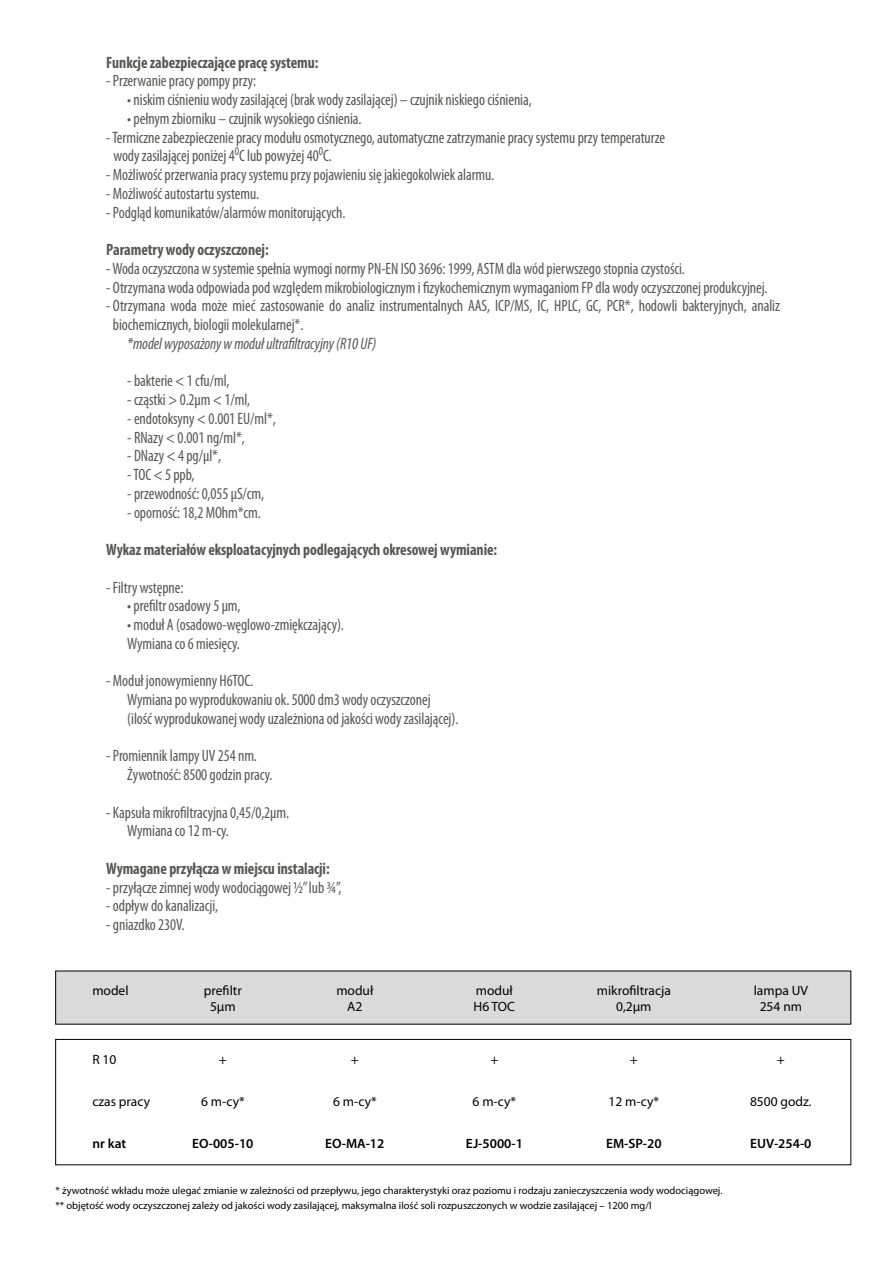
<style>
.page{position:relative;width:893px;height:1263px;background:#fff}
.page>*{position:absolute;margin:0;border:0;box-sizing:border-box;transform-origin:0 0}
.t1{font:condensed 16.5px/18.8px "Myriad Pro";letter-spacing:-.005em;color:#575756;scale:.95 1}
.t2{font:700 condensed 16.5px "Myriad Pro";letter-spacing:-.005em;color:#575756;scale:.95 1}
.t3{font:italic condensed 16.5px "Myriad Pro";letter-spacing:-.005em;color:#575756;scale:.95 1}
.t4{font:13.5px "Myriad Pro";color:#000}
.t5{font:600 13.5px "Myriad Pro";color:#000}
.t6{font:10.5px/15px "Myriad Pro";color:#000}
</style>
<div class="page">
<div style="left:55px;top:971px;width:796px;height:53px;background:#dadada"></div>
<div style="left:55px;top:1039px;width:796px;height:126px;border:1px solid #000"></div>
<p class="t2" style="left:106px;top:52px;width:225px">Funkcje zabezpieczające pracę systemu:</p>
<p class="t1" style="left:106px;top:71px;width:159px">- Przerwanie pracy pompy przy:</p>
<p class="t1" style="left:127px;top:90px;width:427px">• niskim ciśnieniu wody zasilającej (brak wody zasilającej) – czujnik niskiego ciśnienia,</p>
<p class="t1" style="left:127px;top:109px;width:248px">• pełnym zbiorniku – czujnik wysokiego ciśnienia.</p>
<p class="t1" style="left:113px;top:128px;width:582px;text-indent:-7px">- Termiczne zabezpieczenie pracy modułu osmotycznego, automatyczne zatrzymanie pracy systemu przy temperaturze wody zasilającej poniżej 4<sup>0</sup>C lub powyżej 40<sup>0</sup>C.</p>
<p class="t1" style="left:106px;top:165px;width:410px">- Możliwość przerwania pracy systemu przy pojawieniu się jakiegokolwiek alarmu.</p>
<p class="t1" style="left:106px;top:184px;width:162px">- Możliwość autostartu systemu.</p>
<p class="t1" style="left:106px;top:203px;width:253px">- Podgląd komunikatów/alarmów monitorujących.</p>
<p class="t2" style="left:106px;top:239px;width:172px">Parametry wody oczyszczonej:</p>
<p class="t1" style="left:106px;top:259px;width:611px">- Woda oczyszczona w systemie spełnia wymogi normy PN-EN ISO 3696: 1999, ASTM dla wód pierwszego stopnia czystości.</p>
<p class="t1" style="left:106px;top:278px;width:697px">- Otrzymana woda odpowiada pod względem mikrobiologicznym i fizykochemicznym wymaganiom FP dla wody oczyszczonej produkcyjnej.</p>
<p class="t1" style="left:113px;top:296px;width:704px;text-indent:-7px">- Otrzymana woda może mieć zastosowanie do analiz instrumentalnych AAS, ICP/MS, IC, HPLC, GC, PCR*, hodowli bakteryjnych, analiz biochemicznych, biologii molekularnej*.</p>
<p class="t3" style="left:127px;top:333px;width:264px">*model wyposażony w moduł ultrafiltracyjny (R10 UF)</p>
<p class="t1" style="left:127px;top:371px;width:109px">- bakterie &lt; 1 cfu/ml,</p>
<p class="t1" style="left:127px;top:390px;width:131px">- cząstki &gt; 0.2µm &lt; 1/ml,</p>
<p class="t1" style="left:127px;top:409px;width:158px">- endotoksyny &lt; 0.001 EU/ml*,</p>
<p class="t1" style="left:127px;top:428px;width:125px">- RNazy &lt; 0.001 ng/ml*,</p>
<p class="t1" style="left:127px;top:446px;width:100px">- DNazy &lt; 4 pg/µl*,</p>
<p class="t1" style="left:127px;top:465px;width:72px">- TOC &lt; 5 ppb,</p>
<p class="t1" style="left:127px;top:484px;width:146px">- przewodność: 0,055 μS/cm,</p>
<p class="t1" style="left:127px;top:503px;width:142px">- oporność: 18,2 MOhm*cm.</p>
<p class="t2" style="left:106px;top:539px;width:413px">Wykaz materiałów eksploatacyjnych podlegających okresowej wymianie:</p>
<p class="t1" style="left:106px;top:578px;width:83px">- Filtry wstępne:</p>
<p class="t1" style="left:127px;top:596px;width:121px">• prefiltr osadowy 5 μm,</p>
<p class="t1" style="left:127px;top:615px;width:230px">• moduł A (osadowo-węglowo-zmiękczający).<br>Wymiana co 6 miesięcy.</p>
<p class="t1" style="left:127px;top:671px;width:350px;text-indent:-21px">- Moduł jonowymienny H6TOC.<br>Wymiana po wyprodukowaniu ok. 5000 dm3 wody oczyszczonej (ilość wyprodukowanej wody uzależniona od jakości wody zasilającej).</p>
<p class="t1" style="left:127px;top:746px;width:154px;text-indent:-21px">- Promiennik lampy UV 254 nm.<br>Żywotność: 8500 godzin pracy.</p>
<p class="t1" style="left:127px;top:803px;width:172px;text-indent:-21px">- Kapsuła mikrofiltracyjna 0,45/0,2µm.<br>Wymiana co 12 m-cy.</p>
<p class="t2" style="left:106px;top:858px;width:237px">Wymagane przyłącza w miejscu instalacji:</p>
<p class="t1" style="left:106px;top:878px;width:249px">- przyłącze zimnej wody wodociągowej ½” lub ¾”,</p>
<p class="t1" style="left:106px;top:896px;width:119px">- odpływ do kanalizacji,</p>
<p class="t1" style="left:106px;top:915px;width:84px">- gniazdko 230V.</p>
<p class="t4" style="left:92px;top:982px;width:38px">model</p>
<p class="t4" style="left:204px;top:982px;width:39px">prefiltr</p>
<p class="t4" style="left:336px;top:982px;width:38px">moduł</p>
<p class="t4" style="left:476px;top:982px;width:38px">moduł</p>
<p class="t4" style="left:597px;top:982px;width:76px">mikrofiltracja</p>
<p class="t4" style="left:754px;top:982px;width:56px">lampa UV</p>
<p class="t4" style="left:210px;top:998px;width:27px">5μm</p>
<p class="t4" style="left:347px;top:998px;width:17px">A2</p>
<p class="t4" style="left:474px;top:998px;width:43px">H6 TOC</p>
<p class="t4" style="left:616px;top:998px;width:37px">0,2μm</p>
<p class="t4" style="left:760px;top:998px;width:44px">254 nm</p>
<p class="t4" style="left:92px;top:1051px;width:25px">R 10</p>
<p class="t4" style="left:219px;top:1051px;width:10px">+</p>
<p class="t4" style="left:351px;top:1051px;width:10px">+</p>
<p class="t4" style="left:490px;top:1051px;width:10px">+</p>
<p class="t4" style="left:630px;top:1051px;width:10px">+</p>
<p class="t4" style="left:777px;top:1051px;width:10px">+</p>
<p class="t4" style="left:92px;top:1093px;width:59px">czas pracy</p>
<p class="t4" style="left:201px;top:1093px;width:45px">6 m-cy*</p>
<p class="t4" style="left:333px;top:1093px;width:45px">6 m-cy*</p>
<p class="t4" style="left:473px;top:1093px;width:45px">6 m-cy*</p>
<p class="t4" style="left:609px;top:1093px;width:52px">12 m-cy*</p>
<p class="t4" style="left:750px;top:1093px;width:63px">8500 godz.</p>
<p class="t5" style="left:92px;top:1135px;width:35px">nr kat</p>
<p class="t5" style="left:192px;top:1135px;width:63px">EO-005-10</p>
<p class="t5" style="left:325px;top:1135px;width:61px">EO-MA-12</p>
<p class="t5" style="left:466px;top:1135px;width:59px">EJ-5000-1</p>
<p class="t5" style="left:606px;top:1135px;width:57px">EM-SP-20</p>
<p class="t5" style="left:750px;top:1135px;width:63px">EUV-254-0</p>
<p class="t6" style="left:55px;top:1183px;width:669px">* żywotność wkładu może ulegać zmianie w zależności od przepływu, jego charakterystyki oraz poziomu i rodzaju zanieczyszczenia wody wodociągowej. ** objętość wody oczyszczonej zależy od jakości wody zasilającej, maksymalna ilość soli rozpuszczonych w wodzie zasilającej – 1200 mg/l</p>
</div>
